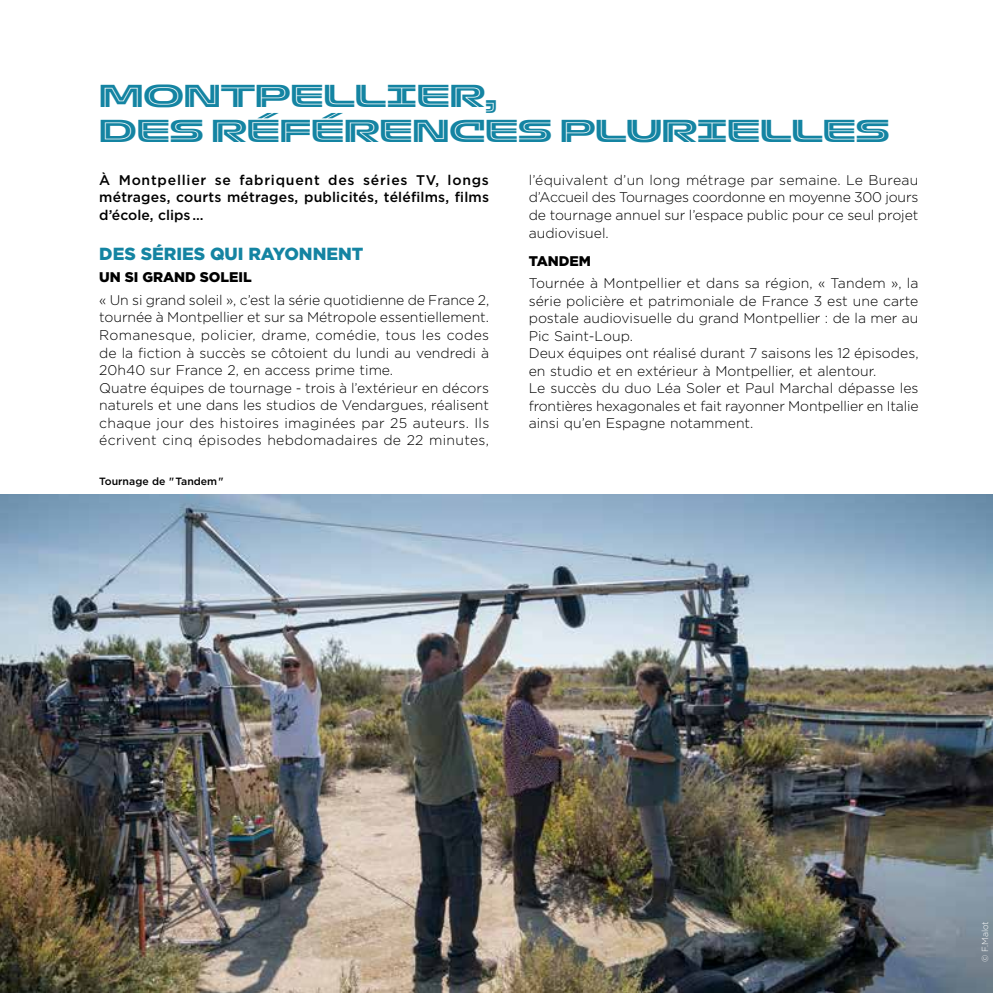
<style>
.page{position:relative;width:993px;height:993px;background:#fff}
.page>*{position:absolute;margin:0;border:0;box-sizing:border-box;transform-origin:0 0}
.t1{font:800 31.5px/35px "Shader Inline";color:#1484a2}
.t2{font:900 17.5px "Gotham";color:#1484a2}
.t3{font:300 14px/17.5px "Gotham";color:#000}
.t4{font:500 14px/17.5px "Gotham";letter-spacing:.01em;color:#000;text-align:justify}
.t5{font:900 14px "Gotham";color:#000}
.t6{font:500 10.5px "Gotham";color:#000}
.t7{font:300 8.75px "Gotham";color:#fff}
</style>
<div class="page">
<img style="left:0;top:495px;width:992px;height:497px">
<h1 class="t1" style="left:99px;top:78px;width:791px">MONTPELLIER,<br>DES RÉFÉRENCES PLURIELLES</h1>
<p class="t4" style="left:99px;top:171px;width:391px">À Montpellier se fabriquent des séries TV, longs métrages, courts métrages, publicités, téléfilms, films d’école, clips …</p>
<p class="t2" style="left:99px;top:242px;width:265px">DES SÉRIES QUI RAYONNENT</p>
<p class="t5" style="left:99px;top:268px;width:154px">UN SI GRAND SOLEIL</p>
<p class="t3" style="left:99px;top:291px;width:391px">« Un si grand soleil », c’est la série quotidienne de France 2, tournée à Montpellier et sur sa Métropole essentiellement.<br>Romanesque, policier, drame, comédie, tous les codes de la fiction à succès se côtoient du lundi au vendredi à 20h40 sur France 2, en access prime time.<br>Quatre équipes de tournage - trois à l’extérieur en décors naturels et une dans les studios de Vendargues, réalisent chaque jour des histoires imaginées par 25 auteurs. Ils écrivent cinq épisodes hebdomadaires de 22 minutes,</p>
<p class="t6" style="left:99px;top:474px;width:126px">Tournage de " Tandem "</p>
<p class="t3" style="left:528px;top:171px;width:391px;text-align:justify">l’équivalent d’un long métrage par semaine. Le Bureau d’Accueil des Tournages coordonne en moyenne 300 jours de tournage annuel sur l’espace public pour ce seul projet audiovisuel.</p>
<p class="t5" style="left:528px;top:251px;width:64px">TANDEM</p>
<p class="t3" style="left:528px;top:274px;width:391px">Tournée à Montpellier et dans sa région, « Tandem », la série policière et patrimoniale de France 3 est une carte postale audiovisuelle du grand Montpellier : de la mer au Pic Saint-Loup.<br>Deux équipes ont réalisé durant 7 saisons les 12 épisodes, en studio et en extérieur à Montpellier, et alentour.<br>Le succès du duo Léa Soler et Paul Marchal dépasse les frontières hexagonales et fait rayonner Montpellier en Italie ainsi qu’en Espagne notamment.</p>
<p class="t7" style="left:979px;top:961px;width:42px;rotate:-90deg">© F.Malot</p>
</div>
